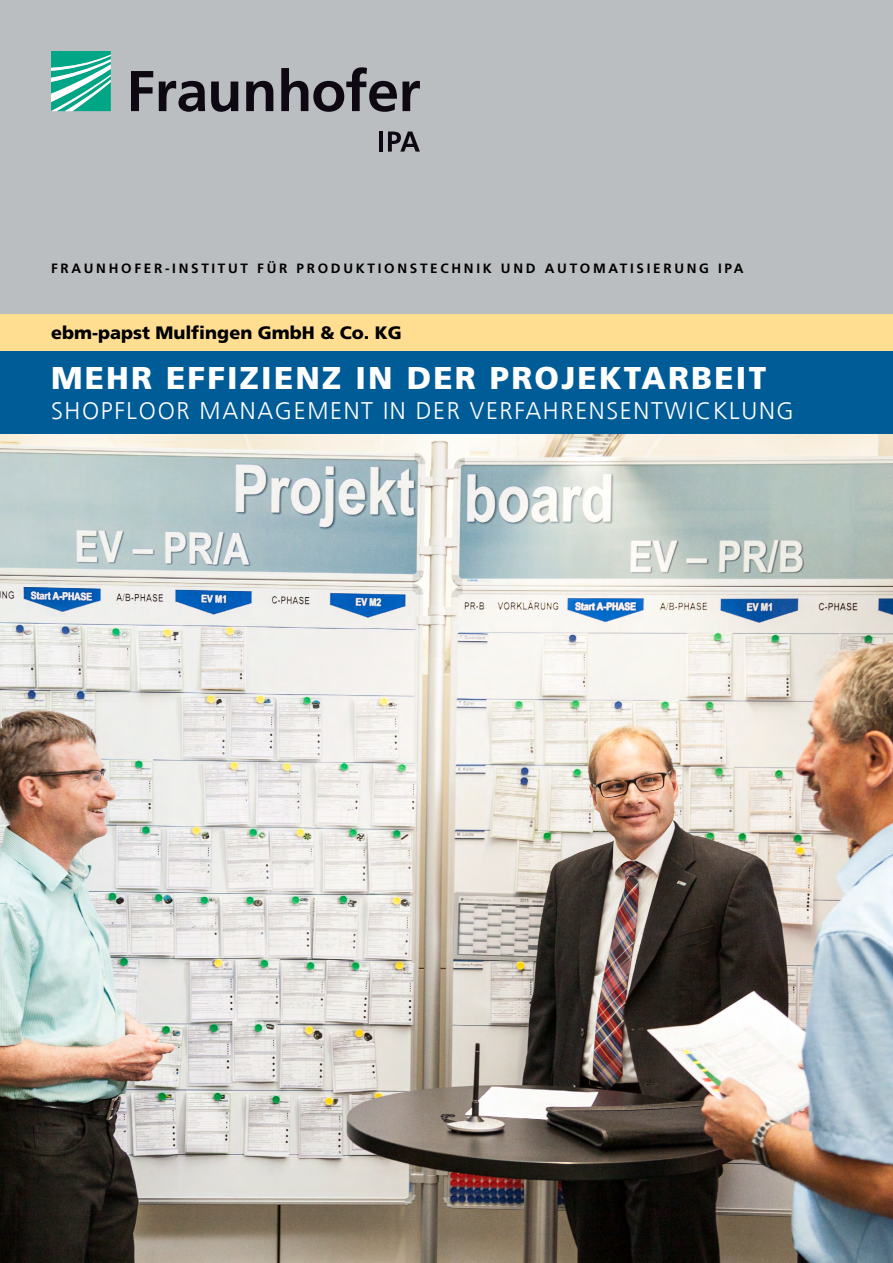
<style>
.page{position:relative;width:893px;height:1263px;background:#fff}
.page>*{position:absolute;margin:0;border:0;box-sizing:border-box;transform-origin:0 0}
.t1{font:900 31.5px "Frutiger LT Com";letter-spacing:.07em;color:#fff}
.t2{font:300 24px "Frutiger LT Com";letter-spacing:.07em;color:#fff}
.t3{font:900 18px "Frutiger LT Com";color:#000}
.t4{font:700 13.5px "Frutiger LT Com";letter-spacing:.2em;color:#000}
</style>
<div class="page">
<img style="left:0;top:434px;width:893px;height:829px">
<div style="left:0;top:0;width:893px;height:315px;background:#bbbec1"></div>
<svg style="left:51px;top:51px;width:60px;height:60px;background:#4abea7"></svg>
<svg style="left:131px;top:67px;width:289px;height:45px"></svg>
<hr style="left:379px;top:132px;width:4px;height:20px;background:#0d0812">
<svg style="left:388px;top:132px;width:32px;height:20px"></svg>
<div style="left:0;top:351px;width:893px;height:83px;background:#005c97"></div>
<div style="left:0;top:315px;width:893px;height:36px;background:#ffdd91"></div>
<p class="t4" style="left:51px;top:260px;width:694px">FRAUNHOFER-INSTITUT FÜR PRODUKTIONSTECHNIK UND AUTOMATISIERUNG IPA</p>
<h3 class="t3" style="left:51px;top:322px;width:352px">ebm-papst Mulfingen GmbH &amp; Co. KG</h3>
<h1 class="t1" style="left:51px;top:355px;width:687px">STANDORTÜBERGREIFENDE LÖSUNGEN</h1>
<h1 class="t1" style="left:51px;top:359px;width:717px">MEHR EFFIZIENZ IN DER PROJEKTARBEIT</h1>
<h2 class="t2" style="left:51px;top:396px;width:744px">SHOPFLOOR MANAGEMENT IN DER VERFAHRENSENTWICKLUNG</h2>
</div>
